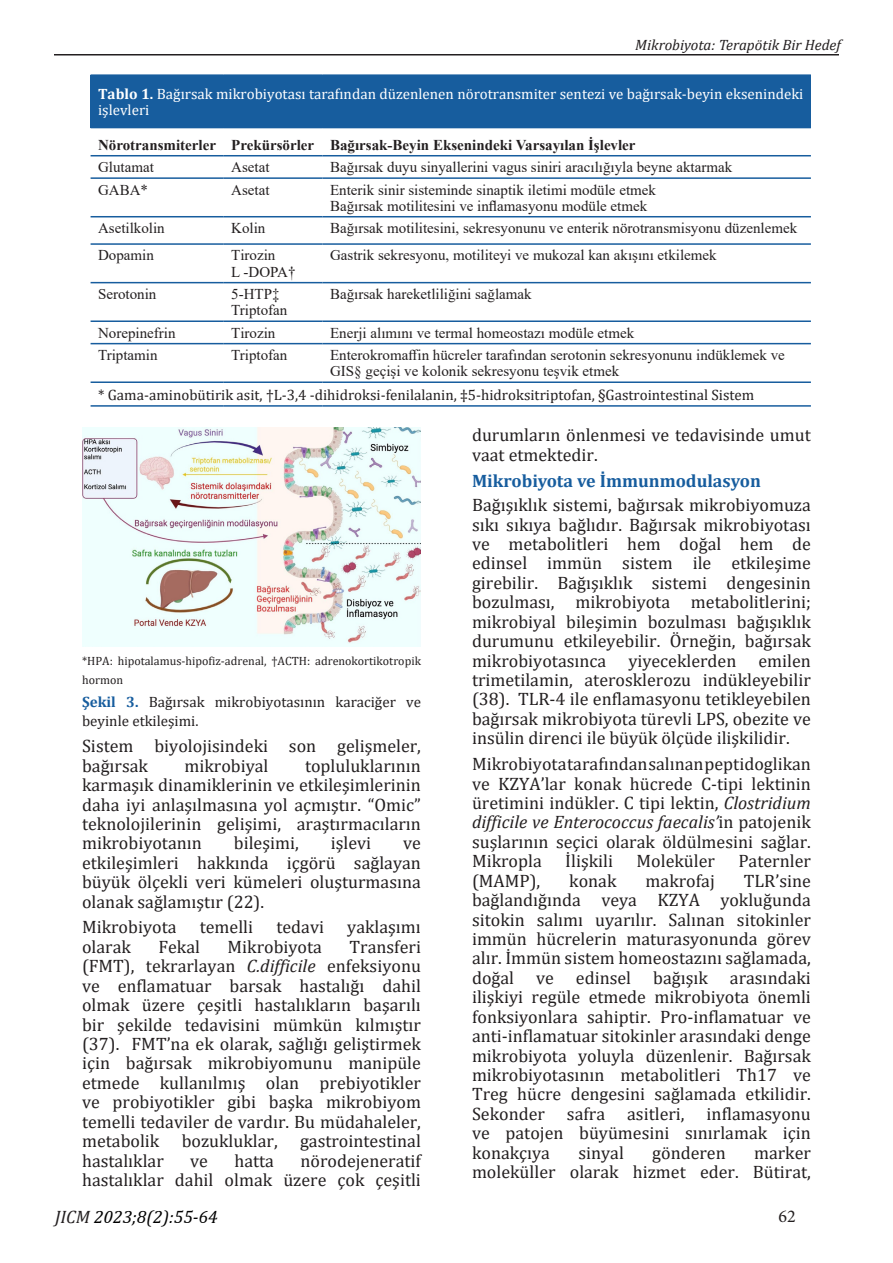
<style>
.page{position:relative;width:893px;height:1263px;background:#fff}
.page>*{position:absolute;margin:0;border:0;box-sizing:border-box;transform-origin:0 0}
.metin_gövde{font:18px/19.4px "Cambria";color:#231f20;text-align:justify}
.METİN_GÖVDE_ALT_BAŞL{font:700 18px "Cambria";color:#175d9e}
.t1{font:italic 18px "Cambria";color:#000}
.t2{font:18px "Minion Pro";color:#231f20}
.t3{font:15px "Times New Roman";color:#231f20}
.metin_gövde-2{font:15px/19.4px "Cambria";color:#231f20}
.metin_gövde-3{font:15px/16.2px "Cambria";color:#fff}
.t4{font:700 15px "Times New Roman";color:#231f20}
.t5{font:italic 15px "Cambria";color:#231f20}
.metin_gövde-4{font:12px/19.4px "Cambria";color:#231f20}
.s1{font-weight:700}
.s2{font-weight:700;color:#175d9e}
.s3{font-style:italic}
.s4{color:#231f20}
</style>
<div class="page">
<hr style="left:54px;top:54px;width:785px;height:2px;background:#231f20">
<img style="left:82px;top:427px;width:339px;height:220px">
<div style="left:91px;top:75px;width:720px;height:53px;background:#175d9e"></div>
<hr style="left:91px;top:74px;width:133px;height:2px;background:#175d9e">
<hr style="left:224px;top:74px;width:99px;height:2px;background:#175d9e">
<hr style="left:323px;top:74px;width:488px;height:2px;background:#175d9e">
<hr style="left:91px;top:155px;width:133px;height:1px;background:#175d9e">
<hr style="left:224px;top:155px;width:99px;height:1px;background:#175d9e">
<hr style="left:323px;top:155px;width:488px;height:1px;background:#175d9e">
<hr style="left:91px;top:177px;width:133px;height:2px;background:#175d9e">
<hr style="left:224px;top:177px;width:99px;height:2px;background:#175d9e">
<hr style="left:323px;top:177px;width:488px;height:2px;background:#175d9e">
<hr style="left:91px;top:216px;width:133px;height:1px;background:#175d9e">
<hr style="left:224px;top:216px;width:99px;height:1px;background:#175d9e">
<hr style="left:323px;top:216px;width:488px;height:1px;background:#175d9e">
<hr style="left:91px;top:243px;width:133px;height:2px;background:#175d9e">
<hr style="left:224px;top:243px;width:99px;height:2px;background:#175d9e">
<hr style="left:323px;top:243px;width:488px;height:2px;background:#175d9e">
<hr style="left:91px;top:282px;width:133px;height:1px;background:#175d9e">
<hr style="left:224px;top:282px;width:99px;height:1px;background:#175d9e">
<hr style="left:323px;top:282px;width:488px;height:1px;background:#175d9e">
<hr style="left:91px;top:320px;width:133px;height:2px;background:#175d9e">
<hr style="left:224px;top:320px;width:99px;height:2px;background:#175d9e">
<hr style="left:323px;top:320px;width:488px;height:2px;background:#175d9e">
<hr style="left:91px;top:343px;width:133px;height:1px;background:#175d9e">
<hr style="left:224px;top:343px;width:99px;height:1px;background:#175d9e">
<hr style="left:323px;top:343px;width:488px;height:1px;background:#175d9e">
<hr style="left:91px;top:381px;width:133px;height:2px;background:#175d9e">
<hr style="left:224px;top:381px;width:99px;height:2px;background:#175d9e">
<hr style="left:323px;top:381px;width:488px;height:2px;background:#175d9e">
<hr style="left:91px;top:405px;width:133px;height:2px;background:#175d9e">
<hr style="left:224px;top:405px;width:99px;height:2px;background:#175d9e">
<hr style="left:323px;top:405px;width:488px;height:2px;background:#175d9e">
<p class="t5" style="left:635px;top:34px;width:207px">Mikrobiyota: Terapötik Bir Hedef</p>
<p class="metin_gövde-3" style="left:98px;top:86px;width:707px"><span class="s1">Tablo 1.</span> Bağırsak mikrobiyotası tarafından düzenlenen nörotransmiter sentezi ve bağırsak-beyin eksenindeki işlevleri</p>
<p class="t4" style="left:98px;top:134px;width:120px">Nörotransmiterler</p>
<p class="t4" style="left:231px;top:134px;width:85px">Prekürsörler</p>
<p class="t4" style="left:330px;top:134px;width:307px">Bağırsak-Beyin Eksenindeki Varsayılan İşlevler</p>
<p class="t3" style="left:98px;top:157px;width:57px">Glutamat</p>
<p class="t3" style="left:231px;top:157px;width:40px">Asetat</p>
<p class="t3" style="left:330px;top:157px;width:404px">Bağırsak duyu sinyallerini vagus siniri aracılığıyla beyne aktarmak</p>
<p class="t3" style="left:98px;top:179px;width:51px">GABA*</p>
<p class="t3" style="left:231px;top:179px;width:40px">Asetat</p>
<p class="t3" style="left:330px;top:179px;width:327px">Enterik sinir sisteminde sinaptik iletimi modüle etmek</p>
<p class="t3" style="left:330px;top:195px;width:319px">Bağırsak motilitesini ve inflamasyonu modüle etmek</p>
<p class="t3" style="left:98px;top:218px;width:68px">Asetilkolin</p>
<p class="t3" style="left:231px;top:218px;width:36px">Kolin</p>
<p class="t3" style="left:330px;top:218px;width:469px">Bağırsak motilitesini, sekresyonunu ve enterik nörotransmisyonu düzenlemek</p>
<p class="t3" style="left:98px;top:245px;width:57px">Dopamin</p>
<p class="t3" style="left:231px;top:245px;width:46px">Tirozin</p>
<p class="t3" style="left:231px;top:261px;width:66px">L -DOPA†</p>
<p class="t3" style="left:330px;top:245px;width:388px">Gastrik sekresyonu, motiliteyi ve mukozal kan akışını etkilemek</p>
<p class="t3" style="left:98px;top:283px;width:60px">Serotonin</p>
<p class="t3" style="left:231px;top:283px;width:50px">5-HTP‡</p>
<p class="t3" style="left:231px;top:300px;width:58px">Triptofan</p>
<p class="t3" style="left:330px;top:283px;width:203px">Bağırsak hareketliliğini sağlamak</p>
<p class="t3" style="left:98px;top:322px;width:79px">Norepinefrin</p>
<p class="t3" style="left:231px;top:322px;width:46px">Tirozin</p>
<p class="t3" style="left:330px;top:322px;width:306px">Enerji alımını ve termal homeostazı modüle etmek</p>
<p class="t3" style="left:98px;top:344px;width:61px">Triptamin</p>
<p class="t3" style="left:231px;top:344px;width:58px">Triptofan</p>
<p class="t3" style="left:330px;top:344px;width:456px">Enterokromaffin hücreler tarafından serotonin sekresyonunu indüklemek ve</p>
<p class="t3" style="left:330px;top:361px;width:291px">GIS§ geçişi ve kolonik sekresyonu teşvik etmek</p>
<p class="metin_gövde-2" style="left:98px;top:385px;width:658px">* Gama-aminobütirik asit, †L-3,4 -dihidroksi-fenilalanin, ‡5-hidroksitriptofan, §Gastrointestinal Sistem</p>
<p class="metin_gövde-4" style="left:82px;top:651px;width:340px">*HPA: hipotalamus-hipofiz-adrenal, †ACTH: adrenokortikotropik hormon</p>
<p class="metin_gövde-2" style="left:82px;top:692px;width:340px"><span class="s2">Şekil 3.</span> Bağırsak mikrobiyotasının karaciğer ve beyinle etkileşimi.</p>
<p class="metin_gövde" style="left:82px;top:736px;width:340px">Sistem biyolojisindeki son gelişmeler, bağırsak</p>
<p class="metin_gövde" style="left:82px;top:756px;width:340px;text-indent:223px">topluluklarının karmaşık dinamiklerinin ve etkileşimlerinin daha iyi anlaşılmasına yol açmıştır. “Omic” teknolojilerinin gelişimi, araştırmacıların mikrobiyotanın</p>
<p class="metin_gövde" style="left:184px;top:756px;width:86px">mikrobiyal</p>
<p class="metin_gövde" style="left:234px;top:833px;width:66px">bileşimi,</p>
<p class="metin_gövde" style="left:331px;top:833px;width:42px">işlevi</p>
<p class="metin_gövde" style="left:82px;top:833px;width:340px;text-indent:321px">ve etkileşimleri hakkında içgörü sağlayan büyük ölçekli veri kümeleri oluşturmasına olanak sağlamıştır (22).</p>
<p class="metin_gövde" style="left:82px;top:917px;width:96px">Mikrobiyota</p>
<p class="metin_gövde" style="left:200px;top:917px;width:55px">temelli</p>
<p class="metin_gövde" style="left:276px;top:917px;width:49px">tedavi</p>
<p class="metin_gövde" style="left:347px;top:917px;width:75px">yaklaşımı</p>
<p class="metin_gövde" style="left:82px;top:937px;width:50px">olarak</p>
<p class="metin_gövde" style="left:158px;top:937px;width:43px">Fekal</p>
<p class="metin_gövde" style="left:228px;top:937px;width:96px">Mikrobiyota</p>
<p class="metin_gövde" style="left:82px;top:937px;width:340px;text-indent:268px">Transferi (FMT), tekrarlayan <span class="s3">C.difficile</span> enfeksiyonu ve enflamatuar barsak hastalığı dahil olmak üzere çeşitli hastalıkların başarılı bir şekilde tedavisini mümkün kılmıştır (37). FMT’na ek olarak, sağlığı geliştirmek için bağırsak mikrobiyomunu manipüle etmede kullanılmış olan prebiyotikler ve probiyotikler gibi başka mikrobiyom temelli tedaviler de vardır. Bu müdahaleler, metabolik bozukluklar, gastrointestinal hastalıklar</p>
<p class="metin_gövde" style="left:82px;top:1151px;width:340px;text-align:right">nörodejeneratif<br>hastalıklar dahil olmak üzere çok çeşitli</p>
<p class="metin_gövde" style="left:190px;top:1151px;width:19px">ve</p>
<p class="metin_gövde" style="left:234px;top:1151px;width:41px">hatta</p>
<p class="metin_gövde" style="left:472px;top:425px;width:340px">durumların önlenmesi ve tedavisinde umut vaat etmektedir.</p>
<p class="METİN_GÖVDE_ALT_BAŞL" style="left:472px;top:468px;width:290px">Mikrobiyota ve İmmunmodulasyon</p>
<p class="metin_gövde" style="left:472px;top:495px;width:340px">Bağışıklık sistemi, bağırsak mikrobiyomuza sıkı sıkıya bağlıdır. Bağırsak mikrobiyotası ve metabolitleri hem doğal hem de edinsel immün sistem ile etkileşime girebilir. Bağışıklık sistemi dengesinin bozulması, mikrobiyota metabolitlerini; mikrobiyal bileşimin bozulması bağışıklık durumunu etkileyebilir. Örneğin, bağırsak mikrobiyotasınca yiyeceklerden emilen trimetilamin, aterosklerozu indükleyebilir (38). TLR-4 ile enflamasyonu tetikleyebilen bağırsak mikrobiyota türevli LPS, obezite ve insülin direnci ile büyük ölçüde ilişkilidir.</p>
<p class="metin_gövde" style="left:472px;top:754px;width:340px">Mikrobiyota tarafından salınan peptidoglikan ve KZYA’lar konak hücrede C-tipi lektinin üretimini indükler. C tipi lektin, <span class="s3">Clostridium difficile ve Enterococcus faecalis’</span>in patojenik suşlarının seçici olarak öldülmesini sağlar.<br>Mikropla</p>
<p class="metin_gövde" style="left:565px;top:851px;width:49px">İlişkili</p>
<p class="metin_gövde" style="left:637px;top:851px;width:80px">Moleküler</p>
<p class="metin_gövde" style="left:738px;top:851px;width:74px">Paternler</p>
<p class="metin_gövde" style="left:472px;top:871px;width:70px">(MAMP),</p>
<p class="metin_gövde" style="left:569px;top:871px;width:49px">konak</p>
<p class="metin_gövde" style="left:646px;top:871px;width:71px">makrofaj</p>
<p class="metin_gövde" style="left:472px;top:871px;width:340px;text-indent:272px">TLR’sine bağlandığında veya KZYA yokluğunda sitokin salımı uyarılır. Salınan sitokinler immün hücrelerin maturasyonunda görev alır. İmmün sistem homeostazını sağlamada, doğal ve edinsel bağışık arasındaki ilişkiyi regüle etmede mikrobiyota önemli fonksiyonlara sahiptir. Pro-inflamatuar ve anti-inflamatuar sitokinler arasındaki denge mikrobiyota yoluyla düzenlenir. Bağırsak mikrobiyotasının metabolitleri Th17 ve Treg hücre dengesini sağlamada etkilidir.<br>Sekonder safra asitleri, inflamasyonu ve patojen büyümesini sınırlamak için konakçıya</p>
<p class="metin_gövde" style="left:472px;top:1143px;width:340px;text-align:right">marker<br>moleküller olarak hizmet eder. Bütirat,</p>
<p class="metin_gövde" style="left:578px;top:1143px;width:47px">sinyal</p>
<p class="metin_gövde" style="left:652px;top:1143px;width:75px">gönderen</p>
<p class="t1" style="left:55px;top:1204px;width:164px"><span class="s4">JICM</span> 2023;8(2):55-64</p>
<p class="t2" style="left:778px;top:1204px;width:19px">62</p>
</div>
